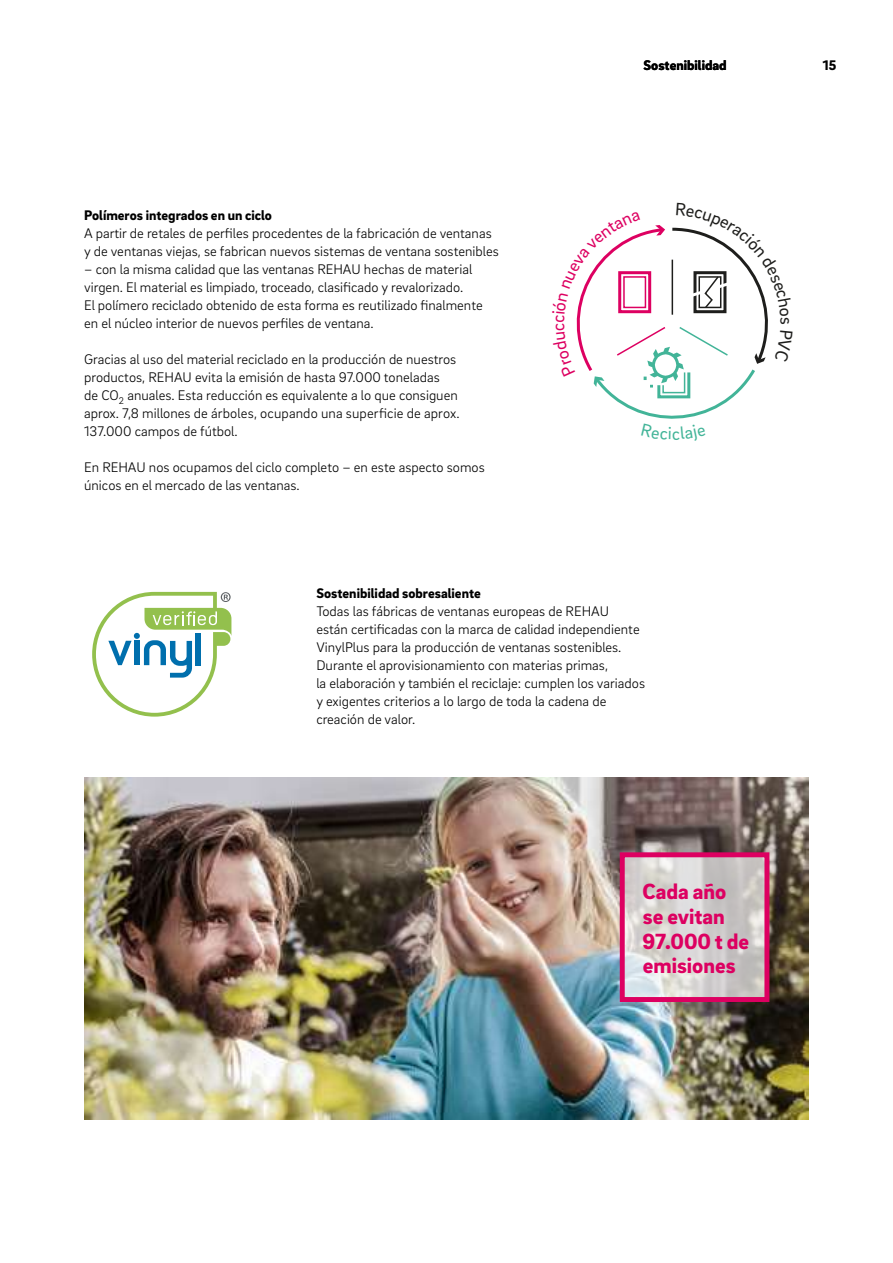
<style>
.page{position:relative;width:893px;height:1263px;background:#fff}
.page>*{position:absolute;margin:0;border:0;box-sizing:border-box;transform-origin:0 0}
.t1{font:900 22.5px/24.8px "Brix Sans";color:#dd0061}
.t2{font:300 14.25px/18px "Brix Sans";color:#000}
.t3{font:900 14.25px "Brix Sans";color:#000}
</style>
<div class="page">
<img style="left:84px;top:778px;width:725px;height:342px">
<svg style="left:92px;top:592px;width:139px;height:125px"></svg>
<svg style="left:626px;top:858px;width:137px;height:138px;background:#d3d1d0"></svg>
<div style="left:620px;top:852px;width:149px;height:150px;border:5px solid #dd0061"></div>
<svg style="left:576px;top:225px;width:192px;height:194px"></svg>
<p class="t3" style="left:84px;top:205px;width:189px">Polímeros integrados en un ciclo</p>
<p class="t2" style="left:84px;top:223px;width:416px">A partir de retales de perfiles procedentes de la fabricación de ventanas y de ventanas viejas, se fabrican nuevos sistemas de ventana sostenibles</p>
<p class="t2" style="left:84px;top:259px;width:400px">– con la misma calidad que las ventanas REHAU hechas de material virgen. El material es limpiado, troceado, clasificado y revalorizado.<br>El polímero reciclado obtenido de esta forma es reutilizado finalmente en el núcleo interior de nuevos perfiles de ventana.</p>
<p class="t2" style="left:84px;top:349px;width:377px">Gracias al uso del material reciclado en la producción de nuestros productos, REHAU evita la emisión de hasta 97.000 toneladas<br>de CO<sub>2</sub> anuales. Esta reducción es equivalente a lo que consiguen aprox. 7,8 millones de árboles, ocupando una superficie de aprox.<br>137.000 campos de fútbol.</p>
<p class="t2" style="left:84px;top:457px;width:402px">En REHAU nos ocupamos del ciclo completo – en este aspecto somos únicos en el mercado de las ventanas.</p>
<p class="t3" style="left:643px;top:56px;width:85px">Sostenibilidad</p>
<p class="t3" style="left:316px;top:583px;width:166px">Sostenibilidad sobresaliente</p>
<p class="t2" style="left:316px;top:601px;width:330px">Todas las fábricas de ventanas europeas de REHAU<br>están certificadas con la marca de calidad independiente VinylPlus para la producción de ventanas sostenibles.<br>Durante el aprovisionamiento con materias primas,<br>la elaboración y también el reciclaje: cumplen los variados y exigentes criterios a lo largo de toda la cadena de creación de valor.</p>
<h1 class="t1" style="left:642px;top:878px;width:108px">Cada año se evitan<br>97.000 t de emisiones</h1>
<p class="t3" style="left:823px;top:56px;width:15px">15</p>
</div>
